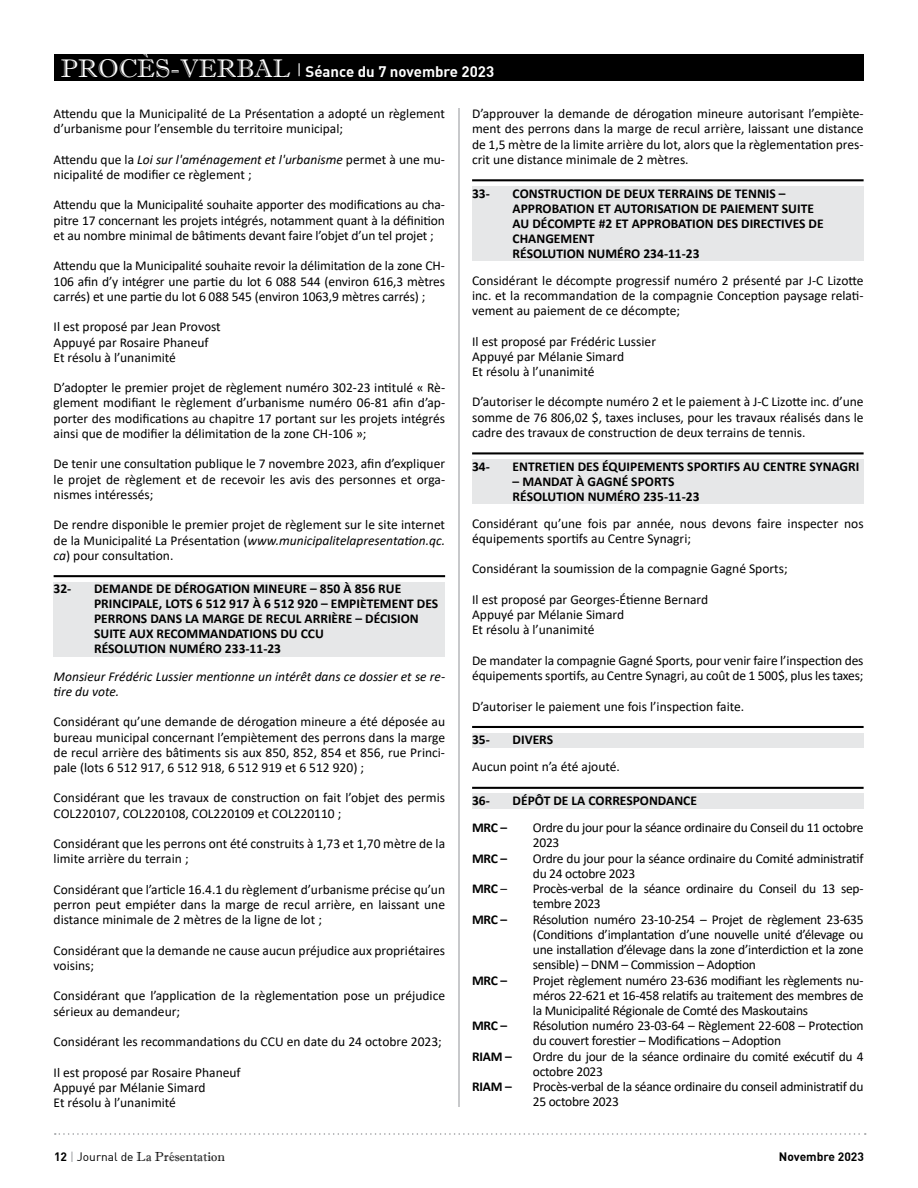
<style>
.page{position:relative;width:918px;height:1188px;background:#fff}
.page>*{position:absolute;margin:0;border:0;box-sizing:border-box;transform-origin:0 0}
.t1{font:700 15px "DIN";color:#fff}
.t2{font:13.5px/15.3px "Calibri";color:#000}
.t3{font:700 13.5px/15px "Calibri";color:#000}
.t4{font:13.5px/15.3px "Calibri";letter-spacing:-.02em;color:#000}
.t5{font:italic 13.5px/15.3px "Calibri";color:#000}
.t6{font:13.2px "Imprint MT Shadow";color:#000}
.t7{font:700 12px "DIN";color:#000}
.s1{font-family:"Imprint MT Shadow";font-weight:400;font-size:25.5px}
.s2{font-weight:400}
.s3{font-style:italic}
.s4{font-family:"DIN";font-weight:700;font-size:12px}
.s5{font-family:"DIN";font-size:12px;color:#939598}
.s6{font-family:"DIN";font-size:12px}
</style>
<div class="page">
<svg style="left:55px;top:1133px;width:811px;height:2px"></svg>
<hr style="left:459px;top:108px;width:1px;height:999px;background:#939598">
<div style="left:54px;top:54px;width:810px;height:27px;background:#000"></div>
<div style="left:54px;top:582px;width:391px;height:75px;background:#e6e7e8"></div>
<hr style="left:54px;top:575px;width:391px;height:2px;background:#000">
<div style="left:472px;top:186px;width:392px;height:75px;background:#e6e7e8"></div>
<hr style="left:472px;top:179px;width:392px;height:2px;background:#000">
<div style="left:472px;top:459px;width:392px;height:45px;background:#e6e7e8"></div>
<hr style="left:472px;top:452px;width:392px;height:2px;background:#000">
<div style="left:472px;top:733px;width:392px;height:15px;background:#e6e7e8"></div>
<hr style="left:472px;top:726px;width:392px;height:2px;background:#000">
<div style="left:472px;top:793px;width:392px;height:15px;background:#e6e7e8"></div>
<hr style="left:472px;top:787px;width:392px;height:2px;background:#000">
<p class="t1" style="left:61px;top:61px;width:435px"><span class="s1">PROCÈS-VERBAL</span> <span class="s2">|</span> Séance du 7 novembre 2023</p>
<p class="t2" style="left:54px;top:106px;width:393px">Attendu que la Municipalité de La Présentation a adopté un règlement d’urbanisme pour l’ensemble du territoire municipal;</p>
<p class="t2" style="left:54px;top:151px;width:393px">Attendu que la <span class="s3">Loi sur l'aménagement et l'urbanisme</span> permet à une mu&shy;nicipalité de modifier ce règlement ;</p>
<p class="t2" style="left:54px;top:197px;width:393px;text-align:justify">Attendu que la Municipalité souhaite apporter des modifications au cha&shy;pitre 17 concernant les projets intégrés, notamment quant à la définition et au nombre minimal de bâtiments devant faire l’objet d’un tel projet ;</p>
<p class="t2" style="left:54px;top:258px;width:393px;text-align:justify">Attendu que la Municipalité souhaite revoir la délimitation de la zone CH-106 afin d’y intégrer une partie du lot 6 088 544 (environ 616,3 mètres carrés) et une partie du lot 6 088 545 (environ 1063,9 mètres carrés) ;</p>
<p class="t2" style="left:54px;top:319px;width:169px">Il est proposé par Jean Provost<br>Appuyé par Rosaire Phaneuf<br>Et résolu à l’unanimité</p>
<p class="t2" style="left:54px;top:380px;width:393px;text-align:justify">D’adopter le premier projet de règlement numéro 302-23 intitulé « Rè&shy;glement modifiant le règlement d’urbanisme numéro 06-81 afin d’ap&shy;porter des modifications au chapitre 17 portant sur les projets intégrés ainsi que de modifier la délimitation de la zone CH-106 »;</p>
<p class="t2" style="left:54px;top:456px;width:393px;text-align:justify">De tenir une consultation publique le 7 novembre 2023, afin d’expliquer le projet de règlement et de recevoir les avis des personnes et orga&shy;nismes intéressés;</p>
<p class="t2" style="left:54px;top:517px;width:393px;text-align:justify">De rendre disponible le premier projet de règlement sur le site internet de la Municipalité La Présentation (<span class="s3">www.municipalitelapresentation.qc. ca</span>) pour consultation.</p>
<p class="t3" style="left:54px;top:581px;width:19px">32-</p>
<p class="t3" style="left:94px;top:581px;width:346px">DEMANDE DE DÉROGATION MINEURE – 850 À 856 RUE PRINCIPALE, LOTS 6 512 917 À 6 512 920 – EMPIÈTEMENT DES PERRONS DANS LA MARGE DE RECUL ARRIÈRE – DÉCISION SUITE AUX RECOMMANDATIONS DU CCU<br>RÉSOLUTION NUMÉRO 233-11-23</p>
<p class="t5" style="left:54px;top:668px;width:392px">Monsieur Frédéric Lussier mentionne un intérêt dans ce dossier et se re&shy;tire du vote.</p>
<p class="t2" style="left:54px;top:714px;width:393px;text-align:justify">Considérant qu’une demande de dérogation mineure a été déposée au bureau municipal concernant l’empiètement des perrons dans la marge de recul arrière des bâtiments sis aux 850, 852, 854 et 856, rue Princi&shy;pale (lots 6 512 917, 6 512 918, 6 512 919 et 6 512 920) ;</p>
<p class="t2" style="left:54px;top:790px;width:393px">Considérant que les travaux de construction on fait l’objet des permis<br>COL220107, COL220108, COL220109 et COL220110 ;</p>
<p class="t2" style="left:54px;top:836px;width:393px">Considérant que les perrons ont été construits à 1,73 et 1,70 mètre de la limite arrière du terrain ;</p>
<p class="t2" style="left:54px;top:881px;width:393px;text-align:justify">Considérant que l’article 16.4.1 du règlement d’urbanisme précise qu’un perron peut empiéter dans la marge de recul arrière, en laissant une distance minimale de 2 mètres de la ligne de lot ;</p>
<p class="t2" style="left:54px;top:942px;width:393px">Considérant que la demande ne cause aucun préjudice aux propriétaires voisins;</p>
<p class="t2" style="left:54px;top:988px;width:393px">Considérant que l’application de la règlementation pose un préjudice sérieux au demandeur;</p>
<p class="t2" style="left:54px;top:1034px;width:390px">Considérant les recommandations du CCU en date du 24 octobre 2023;</p>
<p class="t2" style="left:54px;top:1064px;width:189px">Il est proposé par Rosaire Phaneuf<br>Appuyé par Mélanie Simard<br>Et résolu à l’unanimité</p>
<p class="t2" style="left:472px;top:106px;width:393px;text-align:justify">D’approuver la demande de dérogation mineure autorisant l’empiète&shy;ment des perrons dans la marge de recul arrière, laissant une distance de 1,5 mètre de la limite arrière du lot, alors que la règlementation pres&shy;crit une distance minimale de 2 mètres.</p>
<p class="t3" style="left:472px;top:185px;width:19px">33-</p>
<p class="t3" style="left:513px;top:185px;width:313px">CONSTRUCTION DE DEUX TERRAINS DE TENNIS – APPROBATION ET AUTORISATION DE PAIEMENT SUITE AU DÉCOMPTE #2 ET APPROBATION DES DIRECTIVES DE CHANGEMENT<br>RÉSOLUTION NUMÉRO 234-11-23</p>
<p class="t2" style="left:472px;top:272px;width:393px;text-align:justify">Considérant le décompte progressif numéro 2 présenté par J-C Lizotte inc. et la recommandation de la compagnie Conception paysage relati&shy;vement au paiement de ce décompte;</p>
<p class="t2" style="left:472px;top:333px;width:185px">Il est proposé par Frédéric Lussier<br>Appuyé par Mélanie Simard<br>Et résolu à l’unanimité</p>
<p class="t2" style="left:472px;top:394px;width:393px;text-align:justify">D’autoriser le décompte numéro 2 et le paiement à J-C Lizotte inc. d’une somme de 76 806,02 $, taxes incluses, pour les travaux réalisés dans le cadre des travaux de construction de deux terrains de tennis.</p>
<p class="t3" style="left:472px;top:459px;width:19px">34-</p>
<p class="t3" style="left:513px;top:459px;width:348px">ENTRETIEN DES ÉQUIPEMENTS SPORTIFS AU CENTRE SYNAGRI</p>
<p class="t3" style="left:513px;top:474px;width:189px">– MANDAT À GAGNÉ SPORTS<br>RÉSOLUTION NUMÉRO 235-11-23</p>
<p class="t2" style="left:472px;top:515px;width:393px">Considérant qu’une fois par année, nous devons faire inspecter nos équipements sportifs au Centre Synagri;</p>
<p class="t2" style="left:472px;top:561px;width:317px">Considérant la soumission de la compagnie Gagné Sports;</p>
<p class="t2" style="left:472px;top:591px;width:238px">Il est proposé par Georges-Étienne Bernard<br>Appuyé par Mélanie Simard<br>Et résolu à l’unanimité</p>
<p class="t2" style="left:472px;top:652px;width:393px">De mandater la compagnie Gagné Sports, pour venir faire l’inspection des équipements sportifs, au Centre Synagri, au coût de 1 500$, plus les taxes;</p>
<p class="t2" style="left:472px;top:698px;width:274px">D’autoriser le paiement une fois l’inspection faite.</p>
<p class="t3" style="left:472px;top:732px;width:19px">35-</p>
<p class="t3" style="left:513px;top:732px;width:42px">DIVERS</p>
<p class="t2" style="left:472px;top:759px;width:149px">Aucun point n’a été ajouté.</p>
<p class="t3" style="left:472px;top:793px;width:19px">36-</p>
<p class="t3" style="left:513px;top:793px;width:186px">DÉPÔT DE LA CORRESPONDANCE</p>
<p class="t3" style="left:472px;top:820px;width:37px">MRC –</p>
<p class="t4" style="left:533px;top:820px;width:332px">Ordre du jour pour la séance ordinaire du Conseil du 11 octobre<br>2023</p>
<p class="t3" style="left:472px;top:851px;width:37px">MRC –</p>
<p class="t4" style="left:533px;top:850px;width:332px">Ordre du jour pour la séance ordinaire du Comité administratif du 24 octobre 2023</p>
<p class="t3" style="left:472px;top:881px;width:37px">MRC <span class="s2">–</span></p>
<p class="t4" style="left:533px;top:881px;width:332px">Procès-verbal de la séance ordinaire du Conseil du 13 sep&shy;tembre 2023</p>
<p class="t3" style="left:472px;top:911px;width:37px">MRC –</p>
<p class="t2" style="left:533px;top:911px;width:332px;text-align:justify">Résolution numéro 23-10-254 – Projet de règlement 23-635 (Conditions d’implantation d’une nouvelle unité d’élevage ou une installation d’élevage dans la zone d’interdiction et la zone sensible) – DNM – Commission – Adoption</p>
<p class="t3" style="left:472px;top:972px;width:37px">MRC –</p>
<p class="t2" style="left:533px;top:972px;width:332px;text-align:justify">Projet règlement numéro 23-636 modifiant les règlements nu&shy;méros 22-621 et 16-458 relatifs au traitement des membres de la Municipalité Régionale de Comté des Maskoutains</p>
<p class="t3" style="left:472px;top:1018px;width:37px">MRC –</p>
<p class="t4" style="left:533px;top:1018px;width:332px">Résolution numéro 23-03-64 – Règlement 22-608 – Protection du couvert forestier – Modifications – Adoption</p>
<p class="t3" style="left:472px;top:1049px;width:41px">RIAM –</p>
<p class="t4" style="left:533px;top:1048px;width:332px">Ordre du jour de la séance ordinaire du comité exécutif du 4 octobre 2023</p>
<p class="t3" style="left:472px;top:1079px;width:41px">RIAM –</p>
<p class="t4" style="left:533px;top:1079px;width:332px">Procès-verbal de la séance ordinaire du conseil administratif du<br>25 octobre 2023</p>
<p class="t6" style="left:54px;top:1149px;width:173px"><span class="s4">12</span> <span class="s5">|</span> <span class="s6">Journal de</span> La Présentation</p>
<p class="t7" style="left:779px;top:1149px;width:87px">Novembre 2023</p>
</div>
